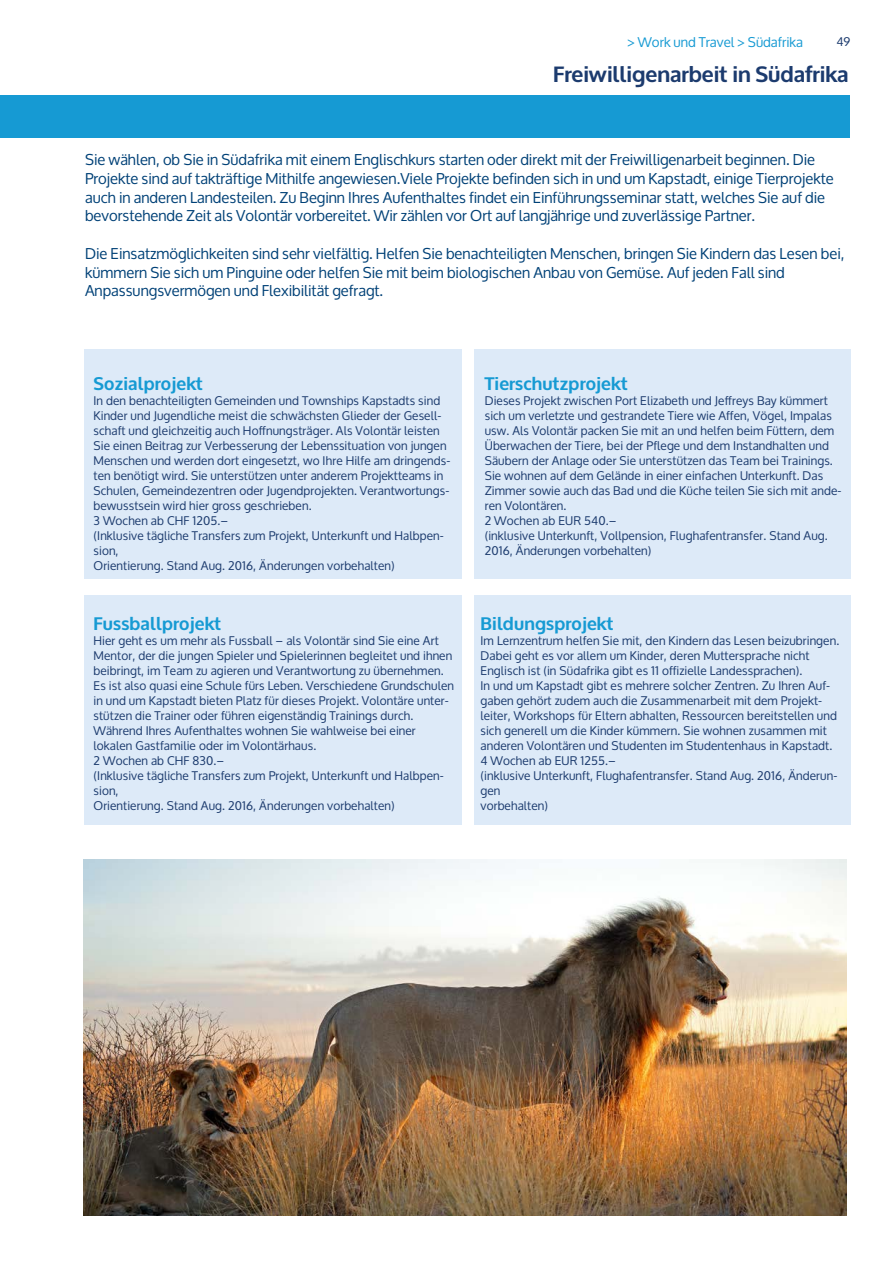
<style>
.page{position:relative;width:893px;height:1263px;background:#fff}
.page>*{position:absolute;margin:0;border:0;box-sizing:border-box;transform-origin:0 0}
.t1{font:700 21.9px "Oxygen";color:#1c3b6e}
.t2{font:700 18px "Oxygen";letter-spacing:.01em;color:#169ad3}
.t3{font:15px/18.8px "Oxygen";color:#004177}
.t4{font:13.5px "Oxygen";color:#169ad3}
.t5{font:12px/15px "Oxygen";letter-spacing:.01em;color:#1c3b6e}
</style>
<div class="page">
<div style="left:0;top:96px;width:850px;height:42px;background:#169ad3"></div>
<div style="left:84px;top:349px;width:377px;height:230px;background:#ddeaf8"></div>
<div style="left:84px;top:595px;width:377px;height:230px;background:#ddeaf8"></div>
<div style="left:474px;top:349px;width:376px;height:230px;background:#ddeaf8"></div>
<div style="left:474px;top:595px;width:376px;height:230px;background:#ddeaf8"></div>
<img style="left:84px;top:859px;width:762px;height:356px">
<p class="t4" style="left:627px;top:34px;width:177px">&gt; Work und Travel &gt; Südafrika</p>
<p class="t5" style="left:836px;top:34px;width:15px">49</p>
<h1 class="t1" style="left:553px;top:60px;width:297px">Freiwilligenarbeit in Südafrika</h1>
<p class="t3" style="left:85px;top:150px;width:750px">Sie wählen, ob Sie in Südafrika mit einem Englischkurs starten oder direkt mit der Freiwilligenarbeit beginnen. Die Projekte sind auf takträftige Mithilfe angewiesen.Viele Projekte befinden sich in und um Kapstadt, einige Tierprojekte auch in anderen Landesteilen. Zu Beginn Ihres Aufenthaltes findet ein Einführungsseminar statt, welches Sie auf die bevorstehende Zeit als Volontär vorbereitet. Wir zählen vor Ort auf langjährige und zuverlässige Partner.</p>
<p class="t3" style="left:85px;top:244px;width:761px">Die Einsatzmöglichkeiten sind sehr vielfältig. Helfen Sie benachteiligten Menschen, bringen Sie Kindern das Lesen bei, kümmern Sie sich um Pinguine oder helfen Sie mit beim biologischen Anbau von Gemüse. Auf jeden Fall sind<br>Anpassungsvermögen und Flexibilität gefragt.</p>
<h2 class="t2" style="left:94px;top:372px;width:111px">Sozialprojekt</h2>
<p class="t5" style="left:94px;top:393px;width:358px">In den benachteiligten Gemeinden und Townships Kapstadts sind Kinder und Jugendliche meist die schwächsten Glieder der Gesell&shy;schaft und gleichzeitig auch Hoffnungsträger. Als Volontär leisten Sie einen Beitrag zur Verbesserung der Lebenssituation von jungen Menschen und werden dort eingesetzt, wo Ihre Hilfe am dringends&shy;ten benötigt wird. Sie unterstützen unter anderem Projektteams in Schulen, Gemeindezentren oder Jugendprojekten. Verantwortungs&shy;bewusstsein wird hier gross geschrieben.<br>3 Wochen ab CHF 1205.–<br>(Inklusive tägliche Transfers zum Projekt, Unterkunft und Halbpen&shy;sion,<br>Orientierung. Stand Aug. 2016, Änderungen vorbehalten)</p>
<h2 class="t2" style="left:94px;top:612px;width:129px">Fussballprojekt</h2>
<p class="t5" style="left:94px;top:633px;width:362px">Hier geht es um mehr als Fussball – als Volontär sind Sie eine Art Mentor, der die jungen Spieler und Spielerinnen begleitet und ihnen beibringt, im Team zu agieren und Verantwortung zu übernehmen.<br>Es ist also quasi eine Schule fürs Leben. Verschiedene Grundschulen in und um Kapstadt bieten Platz für dieses Projekt. Volontäre unter&shy;stützen die Trainer oder führen eigenständig Trainings durch.<br>Während Ihres Aufenthaltes wohnen Sie wahlweise bei einer lokalen Gastfamilie oder im Volontärhaus.<br>2 Wochen ab CHF 830.–<br>(Inklusive tägliche Transfers zum Projekt, Unterkunft und Halbpen&shy;sion,<br>Orientierung. Stand Aug. 2016, Änderungen vorbehalten)</p>
<h2 class="t2" style="left:485px;top:372px;width:145px">Tierschutzprojekt</h2>
<p class="t5" style="left:485px;top:393px;width:358px">Dieses Projekt zwischen Port Elizabeth und Jeffreys Bay kümmert sich um verletzte und gestrandete Tiere wie Affen, Vögel, Impalas usw. Als Volontär packen Sie mit an und helfen beim Füttern, dem Überwachen der Tiere, bei der Pflege und dem Instandhalten und Säubern der Anlage oder Sie unterstützen das Team bei Trainings.<br>Sie wohnen auf dem Gelände in einer einfachen Unterkunft. Das Zimmer sowie auch das Bad und die Küche teilen Sie sich mit ande&shy;ren Volontären.<br>2 Wochen ab EUR 540.–<br>(inklusive Unterkunft, Vollpension, Flughafentransfer. Stand Aug.<br>2016, Änderungen vorbehalten)</p>
<h2 class="t2" style="left:480px;top:612px;width:135px">Bildungsprojekt</h2>
<p class="t5" style="left:480px;top:633px;width:360px">Im Lernzentrum helfen Sie mit, den Kindern das Lesen beizubringen.<br>Dabei geht es vor allem um Kinder, deren Muttersprache nicht Englisch ist (in Südafrika gibt es 11 offizielle Landessprachen).<br>In und um Kapstadt gibt es mehrere solcher Zentren. Zu Ihren Auf&shy;gaben gehört zudem auch die Zusammenarbeit mit dem Projekt&shy;leiter, Workshops für Eltern abhalten, Ressourcen bereitstellen und sich generell um die Kinder kümmern. Sie wohnen zusammen mit anderen Volontären und Studenten im Studentenhaus in Kapstadt.<br>4 Wochen ab EUR 1255.–<br>(inklusive Unterkunft, Flughafentransfer. Stand Aug. 2016, Änderun&shy;gen<br>vorbehalten)</p>
</div>
